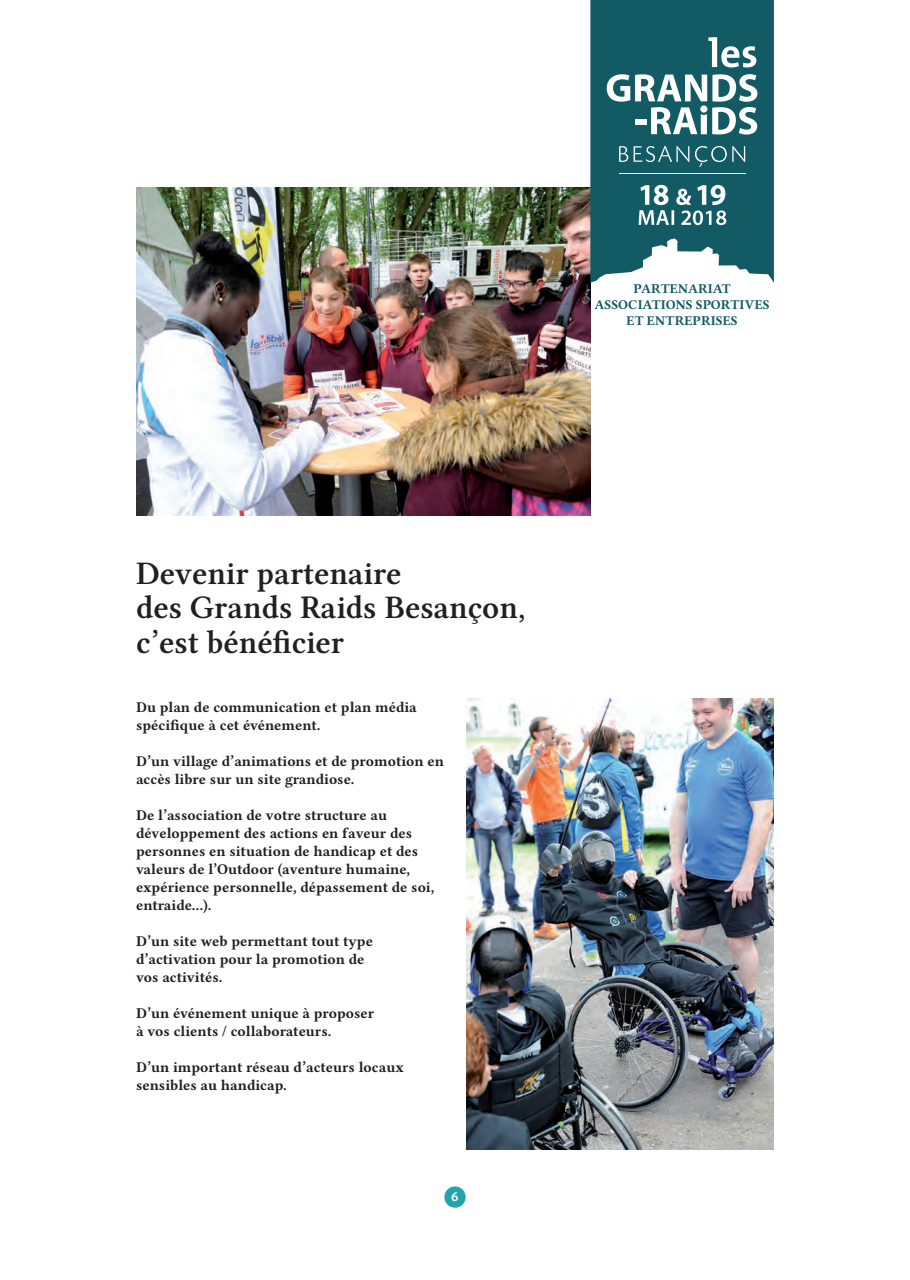
<style>
.page{position:relative;width:910px;height:1280px;background:#fff}
.page>*{position:absolute;margin:0;border:0;box-sizing:border-box;transform-origin:0 0}
.t1{font:33px/34.5px "Lin Libertine OZ";color:#231f20}
.t2{font:15px/18px "Lin Libertine OB";color:#231f20}
.t3{font:13.5px/16.2px "Lin Libertine OB";color:#135b64;text-align:center}
.t4{font:500 13.5px "Today SB";color:#fff}
</style>
<div class="page">
<img style="left:467px;top:699px;width:307px;height:450px">
<img style="left:137px;top:187px;width:453px;height:328px">
<div style="left:444px;top:1186px;width:22px;height:22px;background:#22a4ae;border-radius:50%"></div>
<svg style="left:590px;top:0;width:184px;height:283px;background:#2d6d75"></svg>
<svg style="left:639px;top:185px;width:87px;height:40px"></svg>
<svg style="left:619px;top:146px;width:126px;height:21px;background:#39767d"></svg>
<hr style="left:619px;top:173px;width:126px;height:1px;background:#fff">
<svg style="left:607px;top:74px;width:150px;height:61px"></svg>
<div style="left:635px;top:119px;width:12px;height:6px;background:#fff"></div>
<svg style="left:708px;top:37px;width:48px;height:30px"></svg>
<p class="t3" style="left:595px;top:280px;width:177px">PARTENARIAT<br>ASSOCIATIONS SPORTIVES<br>ET ENTREPRISES</p>
<h1 class="t1" style="left:136px;top:557px;width:391px">Devenir partenaire<br>des Grands Raids Besançon, c’est bénéficier</h1>
<p class="t2" style="left:136px;top:698px;width:282px">Du plan de communication et plan média spécifique à cet événement.</p>
<p class="t2" style="left:136px;top:752px;width:309px">D’un village d’animations et de promotion en accès libre sur un site grandiose.</p>
<p class="t2" style="left:136px;top:806px;width:300px">De l’association de votre structure au développement des actions en faveur des personnes en situation de handicap et des valeurs de l’Outdoor (aventure humaine, expérience personnelle, dépassement de soi, entraide…).</p>
<p class="t2" style="left:136px;top:932px;width:238px">D’un site web permettant tout type d’activation pour la promotion de vos activités.</p>
<p class="t2" style="left:136px;top:1004px;width:240px">D’un événement unique à proposer à vos clients / collaborateurs.</p>
<p class="t2" style="left:136px;top:1058px;width:269px">D’un important réseau d’acteurs locaux sensibles au handicap.</p>
<p class="t4" style="left:451px;top:1190px;width:9px">6</p>
</div>
